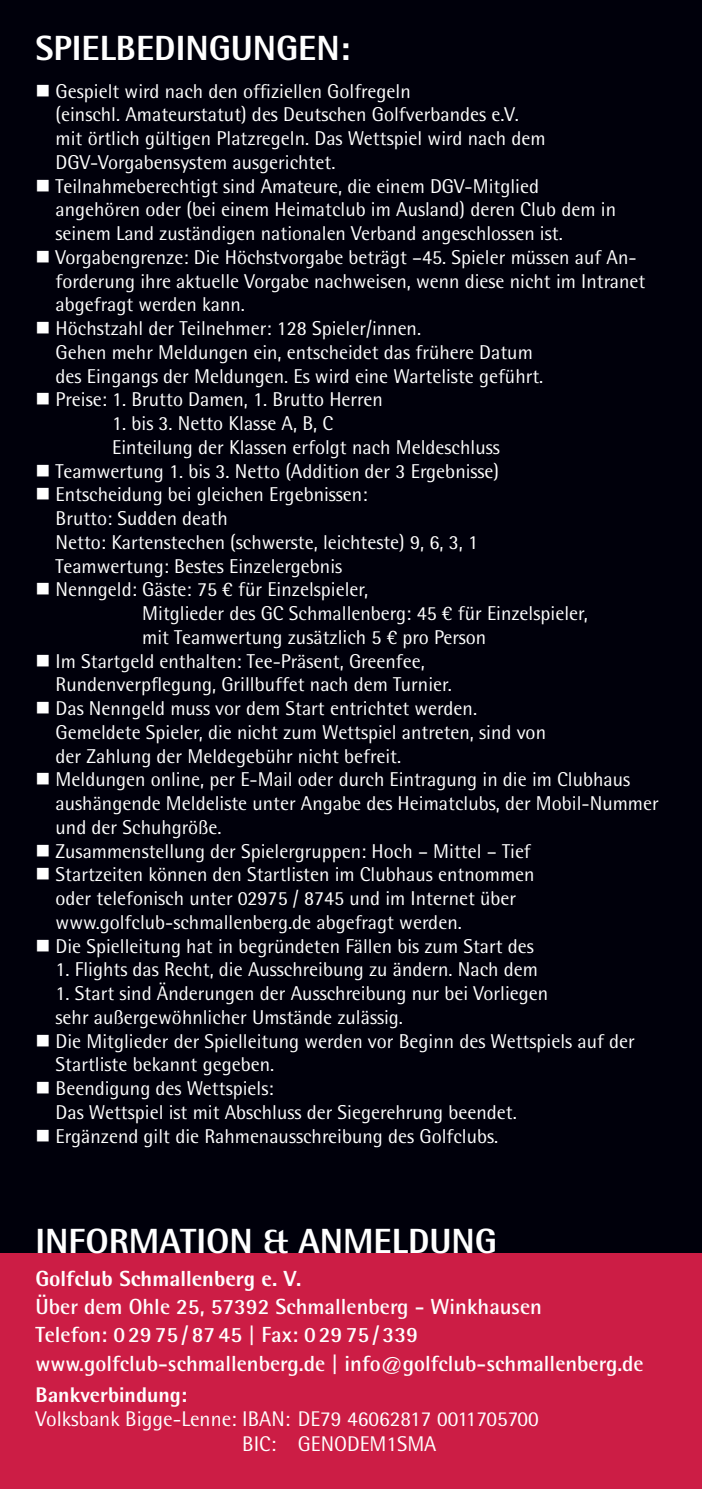
<style>
.page{position:relative;width:702px;height:1489px;background:#fff}
.page>*{position:absolute;margin:0;border:0;box-sizing:border-box;transform-origin:0 0}
.t1{font:800 35px "Rotis Semi Sans Std";color:#fff}
.t2{font:700 22px/28.2px "Rotis Semi Sans Std";color:#fff}
.t3{font:800 22px "Rotis Semi Sans Std";color:#fff}
.t4{font:21.25px/24.2px "Rotis Semi Sans Std";color:#fff}
.t5{font:800 21.25px "Rotis Semi Sans Std";color:#fff}
.t6{font:20px/23.8px "Rotis Semi Sans Std";color:#fff}
</style>
<div class="page">
<div style="left:0;top:0;width:702px;height:1488px;background:#00000b"></div>
<div style="left:0;top:1252px;width:702px;height:236px;background:#cc1d45"></div>
<h1 class="t1" style="left:35px;top:25px;width:316px">SPIELBEDINGUNGEN:</h1>
<p class="t6" style="left:56px;top:79px;width:491px;text-indent:-20px">■ Gespielt wird nach den offiziellen Golfregeln<br>(einschl. Amateurstatut) des Deutschen Golfverbandes e.V. mit örtlich gültigen Platzregeln. Das Wettspiel wird nach dem DGV-Vorgabensystem ausgerichtet.</p>
<p class="t6" style="left:56px;top:174px;width:562px;text-indent:-20px">■ Teilnahmeberechtigt sind Amateure, die einem DGV-Mitglied angehören oder (bei einem Heimatclub im Ausland) deren Club dem in seinem Land zuständigen nationalen Verband angeschlossen ist.</p>
<p class="t6" style="left:56px;top:245px;width:591px;text-indent:-20px">■ Vorgabengrenze: Die Höchstvorgabe beträgt –45. Spieler müssen auf An&shy;forderung ihre aktuelle Vorgabe nachweisen, wenn diese nicht im Intranet abgefragt werden kann.</p>
<p class="t6" style="left:56px;top:316px;width:489px;text-indent:-20px">■ Höchstzahl der Teilnehmer: 128 Spieler/innen.<br>Gehen mehr Meldungen ein, entscheidet das frühere Datum des Eingangs der Meldungen. Es wird eine Warteliste geführt.</p>
<p class="t6" style="left:35px;top:387px;width:349px">■ Preise: 1. Brutto Damen, 1. Brutto Herren</p>
<p class="t6" style="left:112px;top:411px;width:389px">1. bis 3. Netto Klasse A, B, C<br>Einteilung der Klassen erfolgt nach Meldeschluss</p>
<p class="t6" style="left:35px;top:459px;width:465px">■ Teamwertung 1. bis 3. Netto (Addition der 3 Ergebnisse)</p>
<p class="t6" style="left:56px;top:482px;width:424px;text-indent:-20px">■ Entscheidung bei gleichen Ergebnissen:<br>Brutto: Sudden death<br>Netto: Kartenstechen (schwerste, leichteste) 9, 6, 3, 1<br>Teamwertung: Bestes Einzelergebnis</p>
<p class="t6" style="left:142px;top:577px;width:447px;text-indent:-107px">■ Nenngeld: Gäste: 75 € für Einzelspieler,<br>Mitglieder des GC Schmallenberg: 45 € für Einzelspieler, mit Teamwertung zusätzlich 5 € pro Person</p>
<p class="t6" style="left:56px;top:648px;width:397px;text-indent:-20px">■ Im Startgeld enthalten: Tee-Präsent, Greenfee,<br>Rundenverpflegung, Grillbuffet nach dem Turnier.</p>
<p class="t6" style="left:56px;top:696px;width:492px;text-indent:-20px">■ Das Nenngeld muss vor dem Start entrichtet werden.<br>Gemeldete Spieler, die nicht zum Wettspiel antreten, sind von der Zahlung der Meldegebühr nicht befreit.</p>
<p class="t6" style="left:56px;top:767px;width:604px;text-indent:-20px">■ Meldungen online, per E-Mail oder durch Eintragung in die im Clubhaus aushängende Meldeliste unter Angabe des Heimatclubs, der Mobil-Nummer und der Schuhgröße.</p>
<p class="t6" style="left:35px;top:838px;width:497px">■ Zusammenstellung der Spielergruppen: Hoch – Mittel – Tief</p>
<p class="t6" style="left:56px;top:862px;width:480px;text-indent:-20px">■ Startzeiten können den Startlisten im Clubhaus entnommen oder telefonisch unter 02975 / 8745 und im Internet über www.golfclub-schmallenberg.de abgefragt werden.</p>
<p class="t6" style="left:35px;top:933px;width:500px">■ Die Spielleitung hat in begründeten Fällen bis zum Start des</p>
<p class="t6" style="left:56px;top:957px;width:484px">1. Flights das Recht, die Ausschreibung zu ändern. Nach dem</p>
<p class="t6" style="left:56px;top:981px;width:494px">1. Start sind Änderungen der Ausschreibung nur bei Vorliegen sehr außergewöhnlicher Umstände zulässig.</p>
<p class="t6" style="left:56px;top:1028px;width:580px;text-indent:-20px">■ Die Mitglieder der Spielleitung werden vor Beginn des Wettspiels auf der<br>Startliste bekannt gegeben.</p>
<p class="t6" style="left:56px;top:1076px;width:462px;text-indent:-20px">■ Beendigung des Wettspiels:<br>Das Wettspiel ist mit Abschluss der Siegerehrung beendet.</p>
<p class="t6" style="left:35px;top:1123px;width:464px">■ Ergänzend gilt die Rahmenausschreibung des Golfclubs.</p>
<h1 class="t1" style="left:35px;top:1218px;width:463px">INFORMATION &amp; ANMELDUNG</h1>
<p class="t3" style="left:35px;top:1264px;width:267px">Golfclub Schmallenberg e. V.</p>
<p class="t2" style="left:35px;top:1292px;width:609px">Über dem Ohle 25, 57392 Schmallenberg - Winkhausen<br>Telefon: 029 75 / 87 45 | Fax: 029 75 / 339 www.golfclub-schmallenberg.de | info@golfclub-schmallenberg.de</p>
<p class="t5" style="left:35px;top:1381px;width:153px">Bankverbindung:</p>
<p class="t4" style="left:242px;top:1406px;width:298px;text-indent:-207px">Volksbank Bigge-Lenne: IBAN: DE79 46062817 0011705700<br>BIC: GENODEM1SMA</p>
</div>
